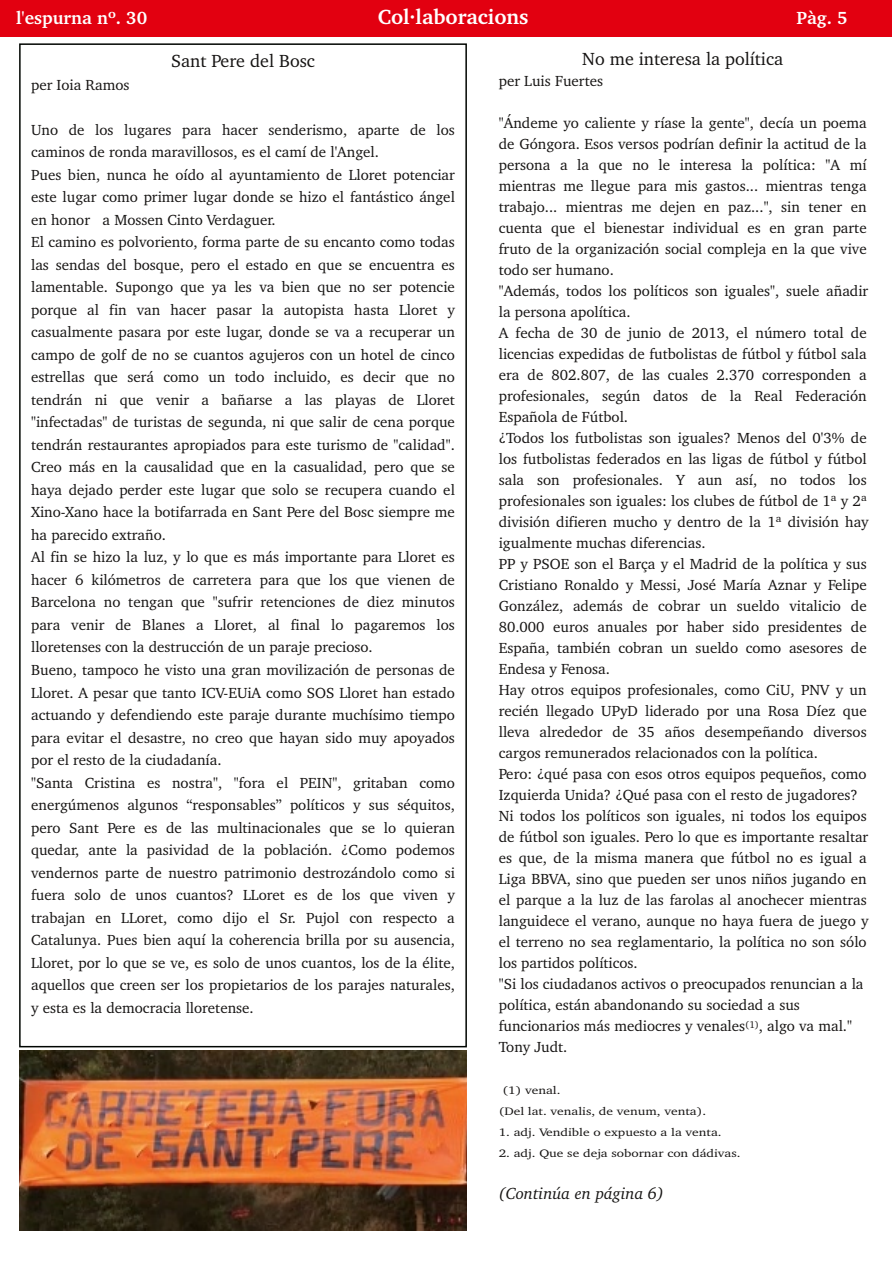
<style>
.page{position:relative;width:893px;height:1263px;background:#fff}
.page>*{position:absolute;margin:0;border:0;box-sizing:border-box;transform-origin:0 0}
.t1{font:700 21px "Charter BT";color:#fff}
.t2{font:18px "Charter BT";color:#161413}
.t3{font:700 18px "Charter BT";color:#fff}
.t4{font:italic 16.5px "Charter BT";color:#161413}
.t5{font:15px/21px "Charter BT";color:#161413}
.t6{font:11.1px/21px "Charter BT";color:#161413;scale:1.22 1}
</style>
<div class="page">
<div style="left:0;top:0;width:892px;height:36px;background:#e20010"></div>
<img style="left:20px;top:1050px;width:446px;height:180px">
<p class="t3" style="left:16px;top:10px;width:133px">l'espurna nº. 30</p>
<h1 class="t1" style="left:378px;top:8px;width:152px">Col∙laboracions</h1>
<p class="t3" style="left:797px;top:10px;width:53px">Pàg. 5</p>
<p class="t2" style="left:582px;top:52px;width:202px">No me interesa la política</p>
<p class="t5" style="left:499px;top:72px;width:106px">per Luis Fuertes</p>
<p class="t5" style="left:499px;top:114px;width:371px">"Ándeme yo caliente y ríase la gente", decía un poema de Góngora. Esos versos podrían definir la actitud de la persona a la que no le interesa la política: "A mí mientras me llegue para mis gastos... mientras tenga trabajo... mientras me dejen en paz...", sin tener en cuenta que el bienestar individual es en gran parte fruto de la organización social compleja en la que vive todo ser humano.<br>"Además, todos los políticos son iguales", suele añadir la persona apolítica.<br>A fecha de 30 de junio de 2013, el número total de licencias expedidas de futbolistas de fútbol y fútbol sala era de 802.807, de las cuales 2.370 corresponden a profesionales, según datos de la Real Federación Española de Fútbol.<br>¿Todos los futbolistas son iguales? Menos del 0'3% de los futbolistas federados en las ligas de fútbol y fútbol sala son profesionales. Y aun así, no todos los profesionales son iguales: los clubes de fútbol de 1ª y 2ª división difieren mucho y dentro de la 1ª división hay igualmente muchas diferencias.<br>PP y PSOE son el Barça y el Madrid de la política y sus Cristiano Ronaldo y Messi, José María Aznar y Felipe González, además de cobrar un sueldo vitalicio de 80.000 euros anuales por haber sido presidentes de España, también cobran un sueldo como asesores de Endesa y Fenosa.<br>Hay otros equipos profesionales, como CiU, PNV y un recién llegado UPyD liderado por una Rosa Díez que lleva alrededor de 35 años desempeñando diversos cargos remunerados relacionados con la política.<br>Pero: ¿qué pasa con esos otros equipos pequeños, como Izquierda Unida? ¿Qué pasa con el resto de jugadores?<br>Ni todos los políticos son iguales, ni todos los equipos de fútbol son iguales. Pero lo que es importante resaltar es que, de la misma manera que fútbol no es igual a Liga BBVA, sino que pueden ser unos niños jugando en el parque a la luz de las farolas al anochecer mientras languidece el verano, aunque no haya fuera de juego y el terreno no sea reglamentario, la política no son sólo los partidos políticos.<br>"Si los ciudadanos activos o preocupados renuncian a la política, están abandonando su sociedad a sus funcionarios más mediocres y venales<sup>(1)</sup>, algo va mal." Tony Judt.</p>
<p class="t6" style="left:499px;top:1081px;width:171px;text-indent:4px">(1) venal.<br>(Del lat. venalis, de venum, venta).</p>
<p class="t6" style="left:499px;top:1123px;width:184px">1. adj. Vendible o expuesto a la venta.</p>
<p class="t6" style="left:499px;top:1144px;width:200px">2. adj. Que se deja sobornar con dádivas.</p>
<p class="t4" style="left:499px;top:1187px;width:167px">(Continúa en página 6)</p>
<p class="t2" style="left:171px;top:54px;width:145px">Sant Pere del Bosc</p>
<p class="t5" style="left:31px;top:76px;width:100px">per Ioia Ramos</p>
<p class="t5" style="left:31px;top:120px;width:425px;line-height:22.5px">Uno de los lugares para hacer senderismo, aparte de los caminos de ronda maravillosos, es el camí de l'Angel.<br>Pues bien, nunca he oído al ayuntamiento de Lloret potenciar este lugar como primer lugar donde se hizo el fantástico ángel en honor a Mossen Cinto Verdaguer.<br>El camino es polvoriento, forma parte de su encanto como todas las sendas del bosque, pero el estado en que se encuentra es lamentable. Supongo que ya les va bien que no ser potencie porque al fin van hacer pasar la autopista hasta Lloret y casualmente pasara por este lugar, donde se va a recuperar un campo de golf de no se cuantos agujeros con un hotel de cinco estrellas que será como un todo incluido, es decir que no tendrán ni que venir a bañarse a las playas de Lloret "infectadas" de turistas de segunda, ni que salir de cena porque tendrán restaurantes apropiados para este turismo de "calidad".<br>Creo más en la causalidad que en la casualidad, pero que se haya dejado perder este lugar que solo se recupera cuando el Xino-Xano hace la botifarrada en Sant Pere del Bosc siempre me ha parecido extraño.<br>Al fin se hizo la luz, y lo que es más importante para Lloret es hacer 6 kilómetros de carretera para que los que vienen de Barcelona no tengan que "sufrir retenciones de diez minutos para venir de Blanes a Lloret, al final lo pagaremos los lloretenses con la destrucción de un paraje precioso.<br>Bueno, tampoco he visto una gran movilización de personas de Lloret. A pesar que tanto ICV-EUiA como SOS Lloret han estado actuando y defendiendo este paraje durante muchísimo tiempo para evitar el desastre, no creo que hayan sido muy apoyados por el resto de la ciudadanía.<br>"Santa Cristina es nostra", "fora el PEIN", gritaban como energúmenos algunos “responsables” políticos y sus séquitos, pero Sant Pere es de las multinacionales que se lo quieran quedar, ante la pasividad de la población. ¿Como podemos vendernos parte de nuestro patrimonio destrozándolo como si fuera solo de unos cuantos? LLoret es de los que viven y trabajan en LLoret, como dijo el Sr. Pujol con respecto a Catalunya. Pues bien aquí la coherencia brilla por su ausencia, Lloret, por lo que se ve, es solo de unos cuantos, los de la élite, aquellos que creen ser los propietarios de los parajes naturales, y esta es la democracia lloretense.</p>
</div>
